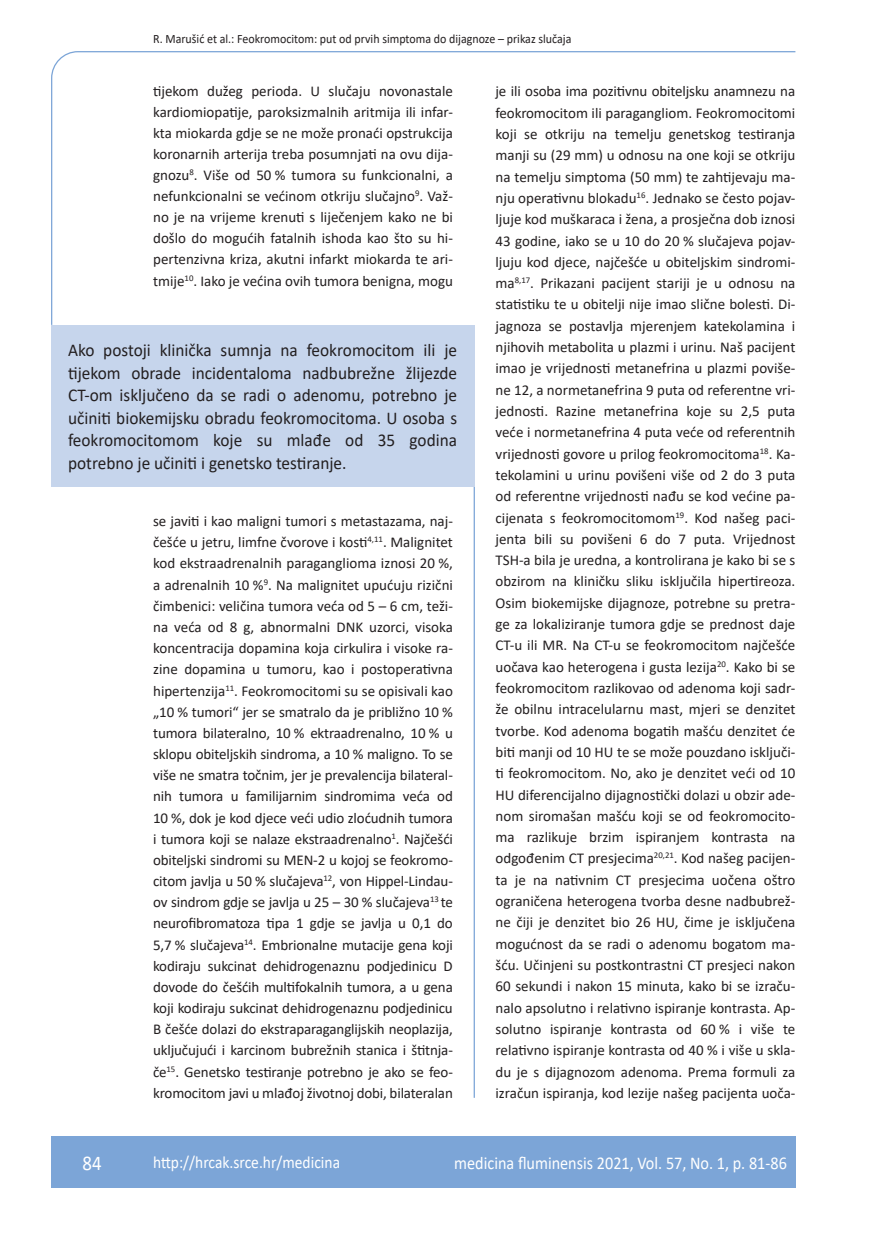
<style>
.page{position:relative;width:872px;height:1234px;background:#fff}
.page>*{position:absolute;margin:0;border:0;box-sizing:border-box;transform-origin:0 0}
.t1{font:21px "Calibri";color:#fff;scale:.9 1}
.anterfile{font:18px/22.5px "Calibri";color:#231f20;text-align:justify;scale:.96 1}
.t2{font:18px "Calibri";color:#fff;scale:.9 1}
.t3{font:17.25px "Calibri";color:#fff;scale:.9 1}
.osnovni_tekst{font:15px/21.3px "Calibri";color:#231f20;text-align:justify}
.glava{font:12.75px "Calibri";color:#231f20;scale:.94 1}
</style>
<div class="page">
<svg style="left:51px;top:51px;width:745px;height:275px"></svg>
<hr style="left:473px;top:487px;width:2px;height:610px;background:#7ca5d7">
<div style="left:51px;top:1135px;width:744px;height:51px;background:#7ca5d7"></div>
<div style="left:51px;top:325px;width:423px;height:161px;background:#c6d5ec"></div>
<p class="glava" style="left:153px;top:29px;width:446px">R. Marušić et al.: Feokromocitom: put od prvih simptoma do dijagnoze – prikaz slučaja</p>
<p class="osnovni_tekst" style="left:153px;top:80px;width:301px">tijekom dužeg perioda. U slučaju novonastale kardiomiopatije, paroksizmalnih aritmija ili infar&shy;kta miokarda gdje se ne može pronaći opstrukcija koronarnih arterija treba posumnjati na ovu dija&shy;gnozu<sup>8</sup>. Više od 50 % tumora su funkcionalni, a nefunkcionalni se većinom otkriju slučajno<sup>9</sup>. Važ&shy;no je na vrijeme krenuti s liječenjem kako ne bi došlo do mogućih fatalnih ishoda kao što su hi&shy;pertenzivna kriza, akutni infarkt miokarda te ari&shy;tmije<sup>10</sup>. Iako je većina ovih tumora benigna, mogu</p>
<p class="osnovni_tekst" style="left:495px;top:80px;width:301px">je ili osoba ima pozitivnu obiteljsku anamnezu na feokromocitom ili paragangliom. Feokromocitomi koji se otkriju na temelju genetskog testiranja manji su (29 mm) u odnosu na one koji se otkriju na temelju simptoma (50 mm) te zahtijevaju ma&shy;nju operativnu blokadu<sup>16</sup>. Jednako se često pojav&shy;ljuje kod muškaraca i žena, a prosječna dob iznosi 43 godine, iako se u 10 do 20 % slučajeva pojav&shy;ljuju kod djece, najčešće u obiteljskim sindromi&shy;ma<sup>8,17</sup>. Prikazani pacijent stariji je u odnosu na statistiku te u obitelji nije imao slične bolesti. Di&shy;jagnoza se postavlja mjerenjem katekolamina i njihovih metabolita u plazmi i urinu. Naš pacijent imao je vrijednosti metanefrina u plazmi poviše&shy;ne 12, a normetanefrina 9 puta od referentne vri&shy;jednosti. Razine metanefrina koje su 2,5 puta veće i normetanefrina 4 puta veće od referentnih vrijednosti govore u prilog feokromocitoma<sup>18</sup>. Ka&shy;tekolamini u urinu povišeni više od 2 do 3 puta od referentne vrijednosti nađu se kod većine pa&shy;cijenata s feokromocitomom<sup>19</sup>. Kod našeg paci&shy;jenta bili su povišeni 6 do 7 puta. Vrijednost TSH-a bila je uredna, a kontrolirana je kako bi se s obzirom na kliničku sliku isključila hipertireoza.<br>Osim biokemijske dijagnoze, potrebne su pretra&shy;ge za lokaliziranje tumora gdje se prednost daje CT-u ili MR. Na CT-u se feokromocitom najčešće uočava kao heterogena i gusta lezija<sup>20</sup>. Kako bi se feokromocitom razlikovao od adenoma koji sadr&shy;že obilnu intracelularnu mast, mjeri se denzitet tvorbe. Kod adenoma bogatih mašću denzitet će biti manji od 10 HU te se može pouzdano isključi&shy;ti feokromocitom. No, ako je denzitet veći od 10<br>HU diferencijalno dijagnostički dolazi u obzir ade&shy;nom siromašan mašću koji se od feokromocito&shy;ma razlikuje brzim ispiranjem kontrasta na odgođenim CT presjecima<sup>20,21</sup>. Kod našeg pacijen&shy;ta je na nativnim CT presjecima uočena oštro ograničena heterogena tvorba desne nadbubrež&shy;ne čiji je denzitet bio 26 HU, čime je isključena mogućnost da se radi o adenomu bogatom ma&shy;šću. Učinjeni su postkontrastni CT presjeci nakon 60 sekundi i nakon 15 minuta, kako bi se izraču&shy;nalo apsolutno i relativno ispiranje kontrasta. Ap&shy;solutno ispiranje kontrasta od 60 % i više te relativno ispiranje kontrasta od 40 % i više u skla&shy;du je s dijagnozom adenoma. Prema formuli za izračun ispiranja, kod lezije našeg pacijenta uoča-</p>
<p class="anterfile" style="left:68px;top:338px;width:407px">Ako postoji klinička sumnja na feokromocitom ili je tijekom obrade incidentaloma nadbubrežne žlijezde CT-om isključeno da se radi o adenomu, potrebno je učiniti biokemijsku obradu feokromocitoma. U osoba s feokromocitomom koje su mlađe od 35 godina potrebno je učiniti i genetsko testiranje.</p>
<p class="osnovni_tekst" style="left:153px;top:510px;width:301px">se javiti i kao maligni tumori s metastazama, naj&shy;češće u jetru, limfne čvorove i kosti<sup>4,11</sup>. Malignitet kod ekstraadrenalnih paraganglioma iznosi 20 %, a adrenalnih 10 %<sup>9</sup>. Na malignitet upućuju rizični čimbenici: veličina tumora veća od 5 – 6 cm, teži&shy;na veća od 8 g, abnormalni DNK uzorci, visoka koncentracija dopamina koja cirkulira i visoke ra&shy;zine dopamina u tumoru, kao i postoperativna hipertenzija<sup>11</sup>. Feokromocitomi su se opisivali kao „10 % tumori“ jer se smatralo da je približno 10 % tumora bilateralno, 10 % ektraadrenalno, 10 % u sklopu obiteljskih sindroma, a 10 % maligno. To se više ne smatra točnim, jer je prevalencija bilateral&shy;nih tumora u familijarnim sindromima veća od 10 %, dok je kod djece veći udio zloćudnih tumora i tumora koji se nalaze ekstraadrenalno<sup>1</sup>. Najčešći obiteljski sindromi su MEN-2 u kojoj se feokromo&shy;citom javlja u 50 % slučajeva<sup>12</sup>, von Hippel-Lindau&shy;ov sindrom gdje se javlja u 25 – 30 % slučajeva<sup>13</sup> te neurofibromatoza tipa 1 gdje se javlja u 0,1 do 5,7 % slučajeva<sup>14</sup>. Embrionalne mutacije gena koji kodiraju sukcinat dehidrogenaznu podjedinicu D dovode do češćih multifokalnih tumora, a u gena koji kodiraju sukcinat dehidrogenaznu podjedinicu B češće dolazi do ekstraparaganglijskih neoplazija, uključujući i karcinom bubrežnih stanica i štitnja&shy;če<sup>15</sup>. Genetsko testiranje potrebno je ako se feo&shy;kromocitom javi u mlađoj životnoj dobi, bilateralan</p>
<p class="t1" style="left:82px;top:1147px;width:23px">84</p>
<p class="t3" style="left:153px;top:1149px;width:209px">http://hrcak.srce.hr/medicina</p>
<p class="t2" style="left:454px;top:1149px;width:371px">medicina fluminensis 2021, Vol. 57, No. 1, p. 81-86</p>
</div>
